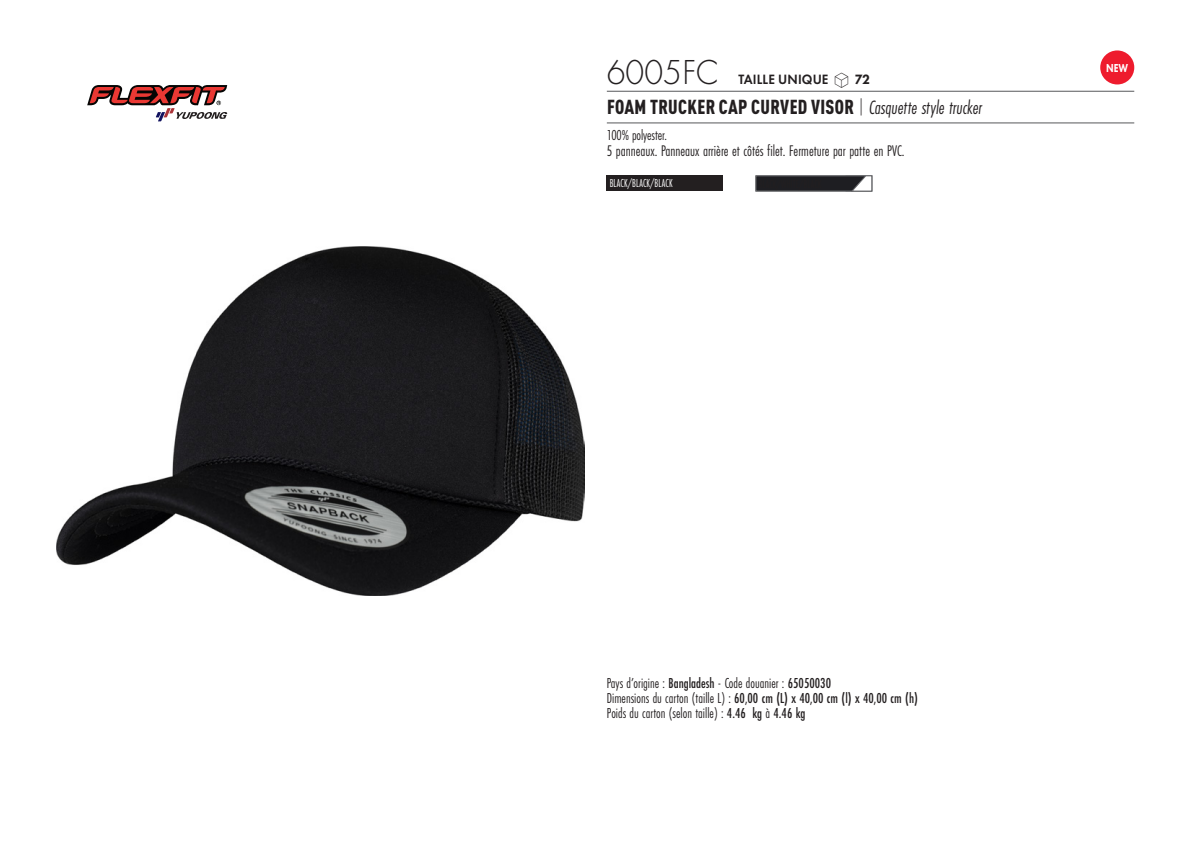
<style>
.page{position:relative;width:1191px;height:842px;background:#fff}
.page>*{position:absolute;margin:0;border:0;box-sizing:border-box;transform-origin:0 0}
.t1{font:300 36px "Futura PT";color:#231f20;scale:.95 1}
.t2{font:900 condensed 20px "DIN Pro";letter-spacing:.02em;color:#231f20;scale:.95 1}
.t3{font:16px "Futura PT Cond";color:#231f20;scale:.95 1}
.grammage_2020{font:15px "Futura PT Cond";color:#231f20;scale:.95 1}
.t4{font:500 15px "Futura PT Cond";color:#231f20;scale:.95 1}
.t5{font:600 14px "Futura PT";letter-spacing:.01em;color:#231f20;scale:.95 1}
.Coloris_nuancier_bla{font:12px "Futura PT Cond";letter-spacing:.01em;color:#fff;scale:.9 1}
.nuancier_bloc_packsh{font:800 12px "Futura PT";color:#fff;scale:.8 1}
.s1{font-family:"Linotype Shapeshifter";font-weight:400;font-size:20px}
.s2{font-weight:800}
.s3{font-weight:300}
.s4{font-family:"Futura PT Cond";font-weight:400;font-style:italic;font-stretch:normal}
.s5{font-weight:500}
.s6{font-weight:400}
</style>
<div class="page">
<img style="left:57px;top:246px;width:527px;height:350px">
<hr style="left:607px;top:91px;width:527px;height:1px;background:#57585a">
<hr style="left:607px;top:123px;width:527px;height:1px;background:#57585a">
<div style="left:1100px;top:50px;width:34px;height:34px;background:#ee1b2d;border-radius:50%"></div>
<div style="left:607px;top:176px;width:116px;height:15px;background:#231f20"></div>
<div style="left:755px;top:176px;width:117px;height:15px;background:#1e1e22;border:1px solid #6c6d70"></div>
<svg style="left:845px;top:175px;width:27px;height:16px"></svg>
<svg style="left:87px;top:85px;width:141px;height:36px"></svg>
<p class="t1" style="left:607px;top:52px;width:119px">6005FC</p>
<p class="t5" style="left:738px;top:71px;width:140px">TAILLE UNIQUE <span class="s1">S</span> <span class="s2">72</span></p>
<p class="t2" style="left:607px;top:91px;width:396px">FOAM TRUCKER CAP CURVED VISOR <span class="s3">|</span> <span class="s4">Casquette style trucker</span></p>
<p class="grammage_2020" style="left:607px;top:126px;width:65px">100% polyester.</p>
<p class="t3" style="left:607px;top:142px;width:315px">5 panneaux. Panneaux arrière et côtés filet. Fermeture par patte en PVC.</p>
<p class="Coloris_nuancier_bla" style="left:610px;top:176px;width:71px">BLACK/BLACK/BLACK</p>
<p class="nuancier_bloc_packsh" style="left:1106px;top:61px;width:29px">NEW</p>
<p class="grammage_2020" style="left:607px;top:674px;width:237px">Pays d’origine : <span class="s5">Bangladesh</span> - Code douanier : <span class="s5">65050030</span></p>
<p class="t4" style="left:607px;top:689px;width:329px"><span class="s6">Dimensions du carton (taille L) :</span> 60,00 cm (L) x 40,00 cm (l) x 40,00 cm (h)</p>
<p class="grammage_2020" style="left:607px;top:704px;width:211px">Poids du carton (selon taille) : <span class="s5">4.46 kg</span> à <span class="s5">4.46 kg</span></p>
</div>
